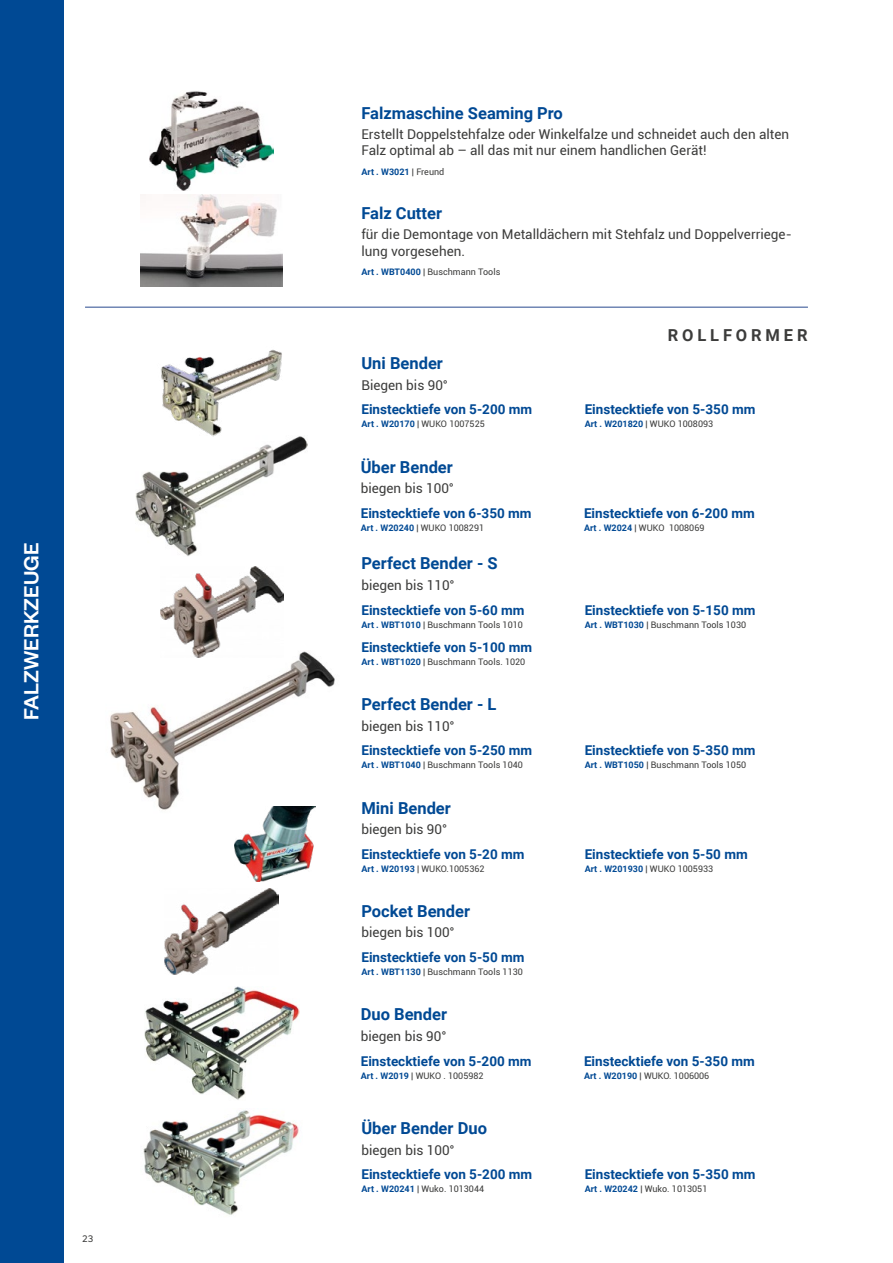
<style>
.page{position:relative;width:893px;height:1263px;background:#fff}
.page>*{position:absolute;margin:0;border:0;box-sizing:border-box;transform-origin:0 0}
.t1{font:500 22.5px "Founders Grotesk";color:#fff}
.t2{font:700 16.5px "Roboto";color:#004994}
.t3{font:700 16.5px "Roboto";letter-spacing:.235em;color:#3c3c3b}
.t4{font:700 13.5px "Roboto";color:#004994}
.t5{font:13.5px/16.2px "Roboto";color:#3c3c3b}
.t6{font:9px "Roboto";color:#3c3c3b}
.t7{font:700 9px "Roboto";color:#004994}
.t8{font:9px "Usual";color:#3c3c3b}
.s1{font-weight:400;color:#3c3c3b}
.s2{font-weight:700;color:#004994}
</style>
<div class="page">
<img style="left:136px;top:436px;width:172px;height:120px">
<img style="left:150px;top:91px;width:123px;height:100px">
<img style="left:140px;top:195px;width:143px;height:92px">
<img style="left:156px;top:349px;width:131px;height:90px">
<img style="left:144px;top:987px;width:156px;height:113px">
<img style="left:110px;top:651px;width:225px;height:159px">
<img style="left:160px;top:566px;width:124px;height:91px">
<img style="left:234px;top:806px;width:82px;height:76px">
<img style="left:165px;top:888px;width:114px;height:87px">
<img style="left:143px;top:1110px;width:156px;height:105px">
<div style="left:0;top:0;width:63px;height:1263px;background:#004994"></div>
<hr style="left:85px;top:307px;width:723px;height:1px;background:#294a8f">
<h1 class="t1" style="left:17px;top:720px;width:179px;rotate:-90deg">FALZWERKZEUGE</h1>
<p class="t8" style="left:82px;top:1233px;width:13px">23</p>
<h2 class="t2" style="left:361px;top:101px;width:203px">Falzmaschine Seaming Pro</h2>
<h3 class="t5" style="left:361px;top:126px;width:429px">Erstellt Doppelstehfalze oder Winkelfalze und schneidet auch den alten<br>Falz optimal ab – all das mit nur einem handlichen Gerät!</h3>
<p class="t7" style="left:361px;top:165px;width:84px">Art . W3021 <span class="s1">| Freund</span></p>
<h2 class="t2" style="left:361px;top:201px;width:82px">Falz Cutter</h2>
<h3 class="t5" style="left:361px;top:226px;width:432px">für die Demontage von Metalldächern mit Stehfalz und Doppelverriege&shy;lung vorgesehen.</h3>
<p class="t6" style="left:361px;top:265px;width:140px"><span class="s2">Art . WBT0400</span> | Buschmann Tools</p>
<h2 class="t2" style="left:361px;top:352px;width:83px">Uni Bender</h2>
<h3 class="t5" style="left:361px;top:376px;width:88px">Biegen bis 90°</h3>
<h3 class="t4" style="left:361px;top:400px;width:172px">Einstecktiefe von 5-200 mm</h3>
<p class="t6" style="left:361px;top:418px;width:125px"><span class="s2">Art . W20170</span> | WUKO 1007525</p>
<h2 class="t2" style="left:361px;top:455px;width:94px">Über Bender</h2>
<h3 class="t5" style="left:361px;top:480px;width:95px">biegen bis 100°</h3>
<h3 class="t4" style="left:361px;top:503px;width:172px">Einstecktiefe von 6-350 mm</h3>
<p class="t6" style="left:361px;top:521px;width:125px"><span class="s2">Art . W20240</span> | WUKO 1008291</p>
<h2 class="t2" style="left:361px;top:552px;width:138px">Perfect Bender - S</h2>
<h3 class="t5" style="left:361px;top:576px;width:95px">biegen bis 110°</h3>
<h3 class="t4" style="left:361px;top:600px;width:165px">Einstecktiefe von 5-60 mm</h3>
<p class="t6" style="left:361px;top:618px;width:163px"><span class="s2">Art . WBT1010</span> | Buschmann Tools 1010</p>
<h3 class="t4" style="left:361px;top:638px;width:172px">Einstecktiefe von 5-100 mm</h3>
<p class="t6" style="left:361px;top:656px;width:165px"><span class="s2">Art . WBT1020</span> | Buschmann Tools. 1020</p>
<h2 class="t2" style="left:361px;top:693px;width:137px">Perfect Bender - L</h2>
<h3 class="t5" style="left:361px;top:717px;width:95px">biegen bis 110°</h3>
<h3 class="t4" style="left:361px;top:741px;width:172px">Einstecktiefe von 5-250 mm</h3>
<p class="t6" style="left:361px;top:759px;width:163px"><span class="s2">Art . WBT1040</span> | Buschmann Tools 1040</p>
<h2 class="t2" style="left:361px;top:796px;width:91px">Mini Bender</h2>
<h3 class="t5" style="left:361px;top:820px;width:87px">biegen bis 90°</h3>
<h3 class="t4" style="left:361px;top:844px;width:165px">Einstecktiefe von 5-20 mm</h3>
<p class="t6" style="left:361px;top:862px;width:125px"><span class="s2">Art . W20193</span> | WUKO.1005362</p>
<h2 class="t2" style="left:361px;top:899px;width:110px">Pocket Bender</h2>
<h3 class="t5" style="left:361px;top:924px;width:95px">biegen bis 100°</h3>
<h3 class="t4" style="left:361px;top:948px;width:165px">Einstecktiefe von 5-50 mm</h3>
<p class="t6" style="left:361px;top:965px;width:163px"><span class="s2">Art . WBT1130</span> | Buschmann Tools 1130</p>
<h2 class="t2" style="left:361px;top:1003px;width:88px">Duo Bender</h2>
<h3 class="t5" style="left:361px;top:1027px;width:87px">biegen bis 90°</h3>
<h3 class="t4" style="left:361px;top:1051px;width:172px">Einstecktiefe von 5-200 mm</h3>
<p class="t6" style="left:361px;top:1069px;width:124px"><span class="s2">Art . W2019</span> | WUKO . 1005982</p>
<h2 class="t2" style="left:361px;top:1117px;width:127px">Über Bender Duo</h2>
<h3 class="t5" style="left:361px;top:1141px;width:95px">biegen bis 100°</h3>
<h3 class="t4" style="left:361px;top:1165px;width:172px">Einstecktiefe von 5-200 mm</h3>
<p class="t6" style="left:361px;top:1183px;width:124px"><span class="s2">Art . W20241</span> | Wuko. 1013044</p>
<h2 class="t3" style="left:668px;top:324px;width:141px">ROLLFORMER</h2>
<h3 class="t4" style="left:585px;top:400px;width:172px">Einstecktiefe von 5-350 mm</h3>
<p class="t6" style="left:585px;top:418px;width:130px"><span class="s2">Art . W201820</span> | WUKO 1008093</p>
<h3 class="t4" style="left:584px;top:503px;width:172px">Einstecktiefe von 6-200 mm</h3>
<p class="t6" style="left:584px;top:521px;width:122px"><span class="s2">Art . W2024</span> | WUKO 1008069</p>
<h3 class="t4" style="left:585px;top:600px;width:172px">Einstecktiefe von 5-150 mm</h3>
<p class="t6" style="left:585px;top:618px;width:163px"><span class="s2">Art . WBT1030</span> | Buschmann Tools 1030</p>
<h3 class="t4" style="left:585px;top:741px;width:172px">Einstecktiefe von 5-350 mm</h3>
<p class="t6" style="left:585px;top:759px;width:163px"><span class="s2">Art . WBT1050</span> | Buschmann Tools 1050</p>
<h3 class="t4" style="left:585px;top:844px;width:165px">Einstecktiefe von 5-50 mm</h3>
<p class="t6" style="left:585px;top:862px;width:130px"><span class="s2">Art . W201930</span> | WUKO 1005933</p>
<h3 class="t4" style="left:584px;top:1051px;width:172px">Einstecktiefe von 5-350 mm</h3>
<p class="t6" style="left:584px;top:1069px;width:127px"><span class="s2">Art . W20190</span> | WUKO. 1006006</p>
<h3 class="t4" style="left:585px;top:1165px;width:172px">Einstecktiefe von 5-350 mm</h3>
<p class="t6" style="left:585px;top:1183px;width:124px"><span class="s2">Art . W20242</span> | Wuko. 1013051</p>
</div>
